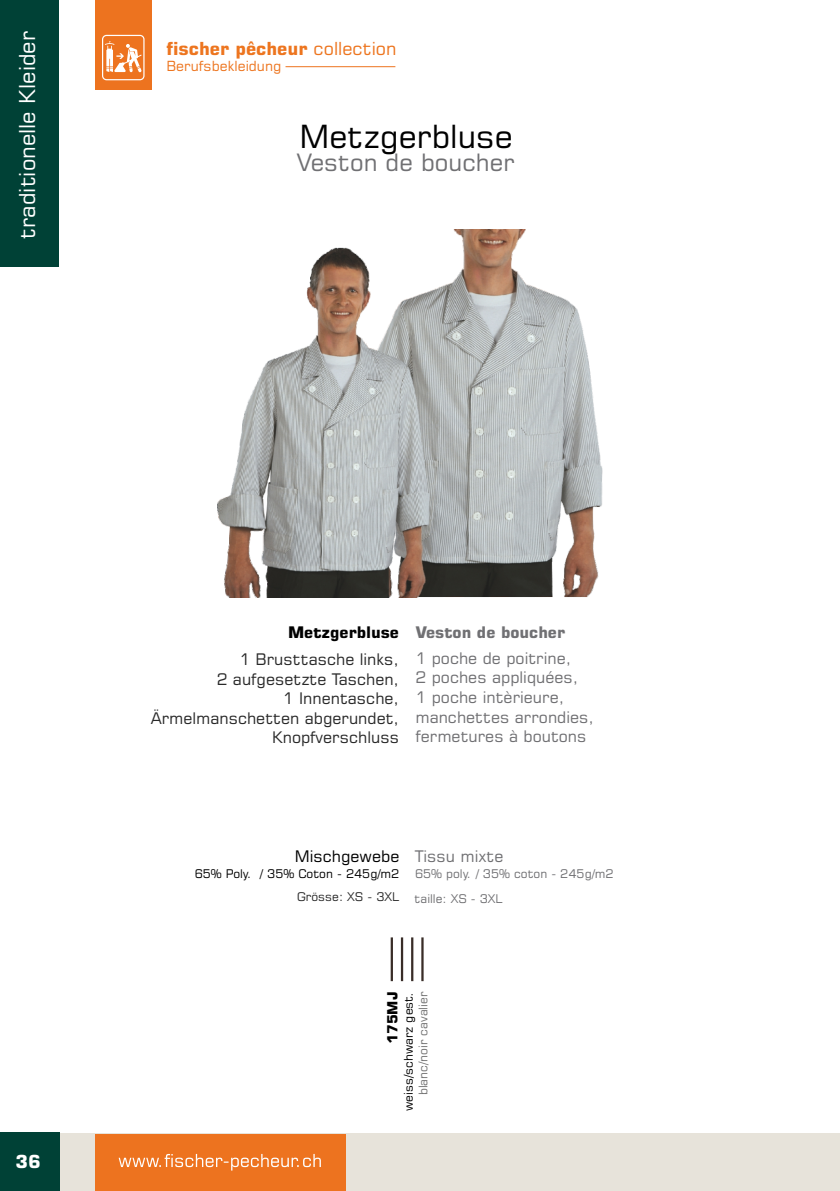
<style>
.page{position:relative;width:840px;height:1191px;background:#fff}
.page>*{position:absolute;margin:0;border:0;box-sizing:border-box;transform-origin:0 0}
.t1{font:32px "Square 721 BT";color:#000}
.t2{font:24px "Square 721 BT";color:#707073}
.t3{font:22px "Square 721 BT";color:#fff}
.t4{font:700 18px "Square 721 BT";color:#ed751f}
.t5{font:700 18px "Square 721 BT";color:#fff}
.t6{font:16px/19.6px "Square 721 BT";color:#292929}
.t7{font:16px/19.6px "Square 721 BT";color:#707073}
.t8{font:16px "Square 721 BT";color:#000}
.t9{font:14px "Square 721 BT";color:#ed751f}
.t10{font:700 14px "Square 721 BT";color:#000}
.t11{font:12px "Square 721 BT";color:#000}
.t12{font:12px "Square 721 BT";color:#707073}
.t13{font:12px "Square 721 BT";color:#737373}
.t14{font:12px "Square 721 BT";color:#292929}
.s1{font-weight:400}
.s2{font-weight:700;color:#000}
.s3{font-weight:700;color:#707073}
</style>
<div class="page">
<div style="left:95px;top:0;width:57px;height:89px;background:#ed731f"></div>
<svg style="left:102px;top:35px;width:42px;height:45px"></svg>
<hr style="left:285px;top:66px;width:110px;height:1px;background:#ed731f">
<div style="left:0;top:1133px;width:839px;height:58px;background:#e7e3da"></div>
<div style="left:95px;top:1133px;width:250px;height:58px;background:#ed731f"></div>
<svg style="left:119px;top:1154px;width:202px;height:16px"></svg>
<div style="left:0;top:0;width:59px;height:267px;background:#004136"></div>
<div style="left:0;top:1132px;width:59px;height:59px;background:#004136"></div>
<hr style="left:390px;top:937px;width:3px;height:44px;background:#392d28">
<hr style="left:400px;top:937px;width:3px;height:44px;background:#392d28">
<hr style="left:411px;top:937px;width:2px;height:44px;background:#392d28">
<hr style="left:421px;top:937px;width:2px;height:44px;background:#392d28">
<img style="left:218px;top:229px;width:384px;height:369px">
<h3 class="t3" style="left:18px;top:239px;width:209px;rotate:-90deg">traditionelle Kleider</h3>
<p class="t4" style="left:166px;top:41px;width:231px">fischer pêcheur <span class="s1">collection</span></p>
<p class="t9" style="left:166px;top:60px;width:116px">Berufsbekleidung</p>
<h1 class="t1" style="left:299px;top:124px;width:215px">Metzgerbluse</h1>
<h2 class="t2" style="left:297px;top:153px;width:219px">Veston de boucher</h2>
<p class="t5" style="left:15px;top:1154px;width:27px">36</p>
<p class="t6" style="left:239px;top:621px;width:327px;line-height:26.4px;text-indent:49px"><span class="s2">Metzgerbluse</span> <span class="s3">Veston de boucher<br></span>1 Brusttasche links,</p>
<p class="t6" style="left:151px;top:670px;width:250px;text-align:right">2 aufgesetzte Taschen,<br>1 Innentasche,<br>Ärmelmanschetten abgerundet,<br>Knopfverschluss</p>
<p class="t7" style="left:415px;top:650px;width:180px">1 poche de poitrine,<br>2 poches appliquées,<br>1 poche intèrieure, manchettes arrondies, fermetures à boutons</p>
<p class="t8" style="left:294px;top:850px;width:106px">Mischgewebe</p>
<p class="t11" style="left:195px;top:869px;width:206px">65% Poly. / 35% Coton - 245g/m2</p>
<p class="t7" style="left:415px;top:848px;width:90px">Tissu mixte</p>
<p class="t12" style="left:415px;top:868px;width:200px">65% poly. / 35% coton - 245g/m2</p>
<p class="t14" style="left:297px;top:892px;width:104px">Grösse: XS - 3XL</p>
<p class="t12" style="left:414px;top:894px;width:90px">taille: XS - 3XL</p>
<p class="t10" style="left:387px;top:1044px;width:54px;rotate:-90deg">175MJ</p>
<p class="t11" style="left:403px;top:1111px;width:121px;rotate:-90deg">weiss/schwarz gest.</p>
<p class="t13" style="left:418px;top:1095px;width:105px;rotate:-90deg">blanc/noir cavalier</p>
</div>
